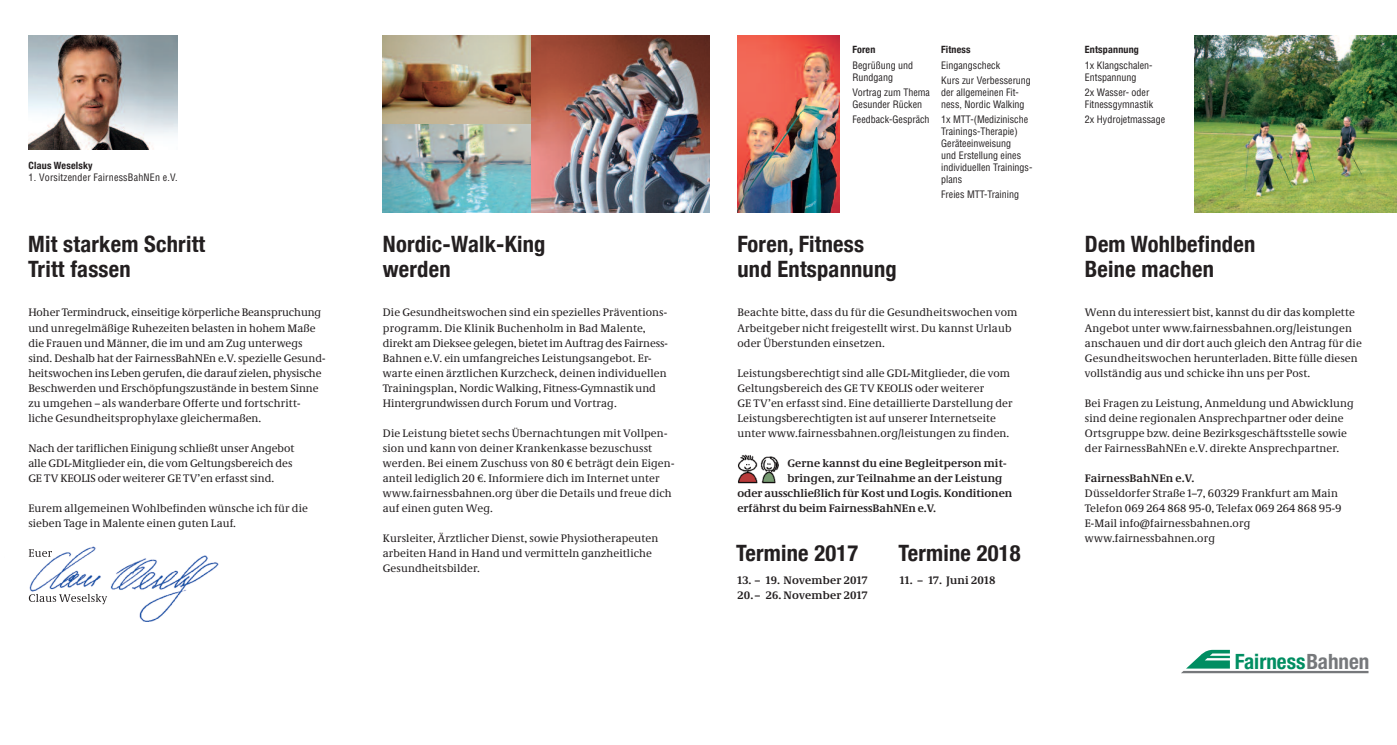
<style>
.page{position:relative;width:1397px;height:745px;background:#fff}
.page>*{position:absolute;margin:0;border:0;box-sizing:border-box;transform-origin:0 0}
.t1{font:700 condensed 22.5px/25px "Helvetica Neue";letter-spacing:.01em;color:#231f20}
.t2{font:700 condensed 21.12px "Helvetica Neue";color:#018e62}
.t3{font:11.25px/15px "Neue Demos";letter-spacing:.01em;color:#231f20}
.t4{font:700 11.25px "Neue Demos";letter-spacing:.01em;color:#231f20}
.t5{font:condensed 10px/11.9px "Helvetica";color:#231f20}
.t6{font:700 condensed 10px "Helvetica Neue";letter-spacing:.02em;color:#231f20}
.t7{font:condensed 10px "Helvetica";letter-spacing:.02em;color:#231f20}
.s1{color:#76787b}
</style>
<div class="page">
<img style="left:28px;top:546px;width:191px;height:76px">
<img style="left:29px;top:549px;width:23px;height:7px">
<img style="left:29px;top:593px;width:42px;height:8px">
<img style="left:29px;top:35px;width:148px;height:114px">
<img style="left:382px;top:35px;width:149px;height:89px">
<img style="left:382px;top:124px;width:149px;height:89px">
<img style="left:531px;top:35px;width:178px;height:178px">
<img style="left:1194px;top:35px;width:202px;height:178px">
<img style="left:737px;top:35px;width:102px;height:178px">
<svg style="left:1182px;top:649px;width:186px;height:23px"></svg>
<img style="left:738px;top:454px;width:41px;height:30px">
<p class="t6" style="left:29px;top:159px;width:66px">Claus Weselsky</p>
<p class="t7" style="left:29px;top:172px;width:150px">1. Vorsitzender FairnessBahNEn e.V.</p>
<h1 class="t1" style="left:28px;top:231px;width:178px">Mit starkem Schritt<br>Tritt fassen</h1>
<p class="t3" style="left:28px;top:306px;width:298px">Hoher Termindruck, einseitige körperliche Beanspruchung und unregelmäßige Ruhezeiten belasten in hohem Maße die Frauen und Männer, die im und am Zug unterwegs sind. Deshalb hat der FairnessBahNEn e.V. spezielle Gesund&shy;heitswochen ins Leben gerufen, die darauf zielen, physische Beschwerden und Erschöpfungszustände in bestem Sinne zu umgehen – als wanderbare Offerte und fortschritt&shy;liche Gesundheitsprophylaxe gleichermaßen.</p>
<p class="t3" style="left:28px;top:441px;width:267px">Nach der tariflichen Einigung schließt unser Angebot alle GDL-Mitglieder ein, die vom Geltungsbereich des<br>GE TV KEOLIS oder weiterer GE TV’en erfasst sind.</p>
<p class="t3" style="left:28px;top:501px;width:281px">Eurem allgemeinen Wohlbefinden wünsche ich für die sieben Tage in Malente einen guten Lauf.</p>
<h1 class="t1" style="left:383px;top:231px;width:164px">Nordic-Walk-King werden</h1>
<p class="t3" style="left:383px;top:306px;width:286px">Die Gesundheitswochen sind ein spezielles Präventions&shy;programm. Die Klinik Buchenholm in Bad Malente, direkt am Dieksee gelegen, bietet im Auftrag des Fairness-Bahnen e.V. ein umfangreiches Leistungsangebot. Er&shy;warte einen ärztlichen Kurzcheck, deinen individuellen Trainingsplan, Nordic Walking, Fitness-Gymnastik und Hintergrundwissen durch Forum und Vortrag.</p>
<p class="t3" style="left:383px;top:426px;width:293px">Die Leistung bietet sechs Übernachtungen mit Vollpen&shy;sion und kann von deiner Krankenkasse bezuschusst werden. Bei einem Zuschuss von 80 € beträgt dein Eigen&shy;anteil lediglich 20 €. Informiere dich im Internet unter www.fairnessbahnen.org über die Details und freue dich auf einen guten Weg.</p>
<p class="t3" style="left:383px;top:531px;width:277px">Kursleiter, Ärztlicher Dienst, sowie Physiotherapeuten arbeiten Hand in Hand und vermitteln ganzheitliche<br>Gesundheitsbilder.</p>
<p class="t6" style="left:852px;top:44px;width:24px">Foren</p>
<p class="t5" style="left:852px;top:59px;width:62px">Begrüßung und<br>Rundgang</p>
<p class="t5" style="left:852px;top:86px;width:79px">Vortrag zum Thema<br>Gesunder Rücken</p>
<p class="t5" style="left:852px;top:114px;width:79px">Feedback-Gespräch</p>
<p class="t6" style="left:941px;top:44px;width:31px">Fitness</p>
<p class="t5" style="left:941px;top:57px;width:91px;line-height:15.4px">Eingangscheck<br>Kurs zur Verbesserung</p>
<p class="t5" style="left:941px;top:86px;width:85px">der allgemeinen Fit&shy;ness, Nordic Walking</p>
<p class="t5" style="left:941px;top:114px;width:93px">1x MTT-(Medizinische<br>Trainings-Therapie)<br>Geräteeinweisung<br>und Erstellung eines individuellen Trainings&shy;plans</p>
<p class="t5" style="left:941px;top:189px;width:79px">Freies MTT-Training</p>
<h1 class="t1" style="left:737px;top:231px;width:161px">Foren, Fitness und Entspannung</h1>
<p class="t3" style="left:737px;top:306px;width:281px">Beachte bitte, dass du für die Gesundheitswochen vom<br>Arbeitgeber nicht freigestellt wirst. Du kannst Urlaub oder Überstunden einsetzen.</p>
<p class="t3" style="left:737px;top:366px;width:277px">Leistungsberechtigt sind alle GDL-Mitglieder, die vom Geltungsbereich des GE TV KEOLIS oder weiterer<br>GE TV’en erfasst sind. Eine detaillierte Darstellung der Leistungsberechtigten ist auf unserer Internetseite unter www.fairnessbahnen.org/leistungen zu finden.</p>
<p class="t4" style="left:787px;top:458px;width:221px">Gerne kannst du eine Begleitperson mit-</p>
<p class="t4" style="left:787px;top:473px;width:216px">bringen, zur Teilnahme an der Leistung</p>
<p class="t4" style="left:737px;top:488px;width:276px">oder ausschließlich für Kost und Logis. Konditionen</p>
<p class="t4" style="left:737px;top:503px;width:200px">erfährst du beim FairnessBahNEn e.V.</p>
<h1 class="t1" style="left:736px;top:540px;width:124px">Termine 2017</h1>
<h1 class="t1" style="left:898px;top:540px;width:124px">Termine 2018</h1>
<p class="t4" style="left:737px;top:576px;width:131px">13. – 19. November 2017</p>
<p class="t4" style="left:737px;top:591px;width:131px">20. – 26. November 2017</p>
<p class="t4" style="left:899px;top:576px;width:97px">11. – 17. Juni 2018</p>
<p class="t6" style="left:1084px;top:44px;width:56px">Entspannung</p>
<p class="t5" style="left:1084px;top:59px;width:69px">1x Klangschalen-<br>Entspannung</p>
<p class="t5" style="left:1084px;top:86px;width:70px">2x Wasser- oder<br>Fitnessgymnastik</p>
<p class="t5" style="left:1084px;top:114px;width:82px">2x Hydrojetmassage</p>
<h1 class="t1" style="left:1084px;top:231px;width:172px">Dem Wohlbefinden<br>Beine machen</h1>
<p class="t3" style="left:1084px;top:306px;width:278px">Wenn du interessiert bist, kannst du dir das komplette Angebot unter www.fairnessbahnen.org/leistungen anschauen und dir dort auch gleich den Antrag für die Gesundheitswochen herunterladen. Bitte fülle diesen vollständig aus und schicke ihn uns per Post.</p>
<p class="t3" style="left:1084px;top:396px;width:270px">Bei Fragen zu Leistung, Anmeldung und Abwicklung sind deine regionalen Ansprechpartner oder deine Ortsgruppe bzw. deine Bezirksgeschäftsstelle sowie der FairnessBahNEn e.V. direkte Ansprechpartner.</p>
<p class="t4" style="left:1084px;top:473px;width:111px">FairnessBahNEn e.V.</p>
<p class="t3" style="left:1084px;top:486px;width:258px">Düsseldorfer Straße 1–7, 60329 Frankfurt am Main Telefon 069 264 868 95-0, Telefax 069 264 868 95-9<br>E-Mail info@fairnessbahnen.org www.fairnessbahnen.org</p>
<h2 class="t2" style="left:1234px;top:653px;width:136px">Fairness<span class="s1">Bahnen</span></h2>
</div>
